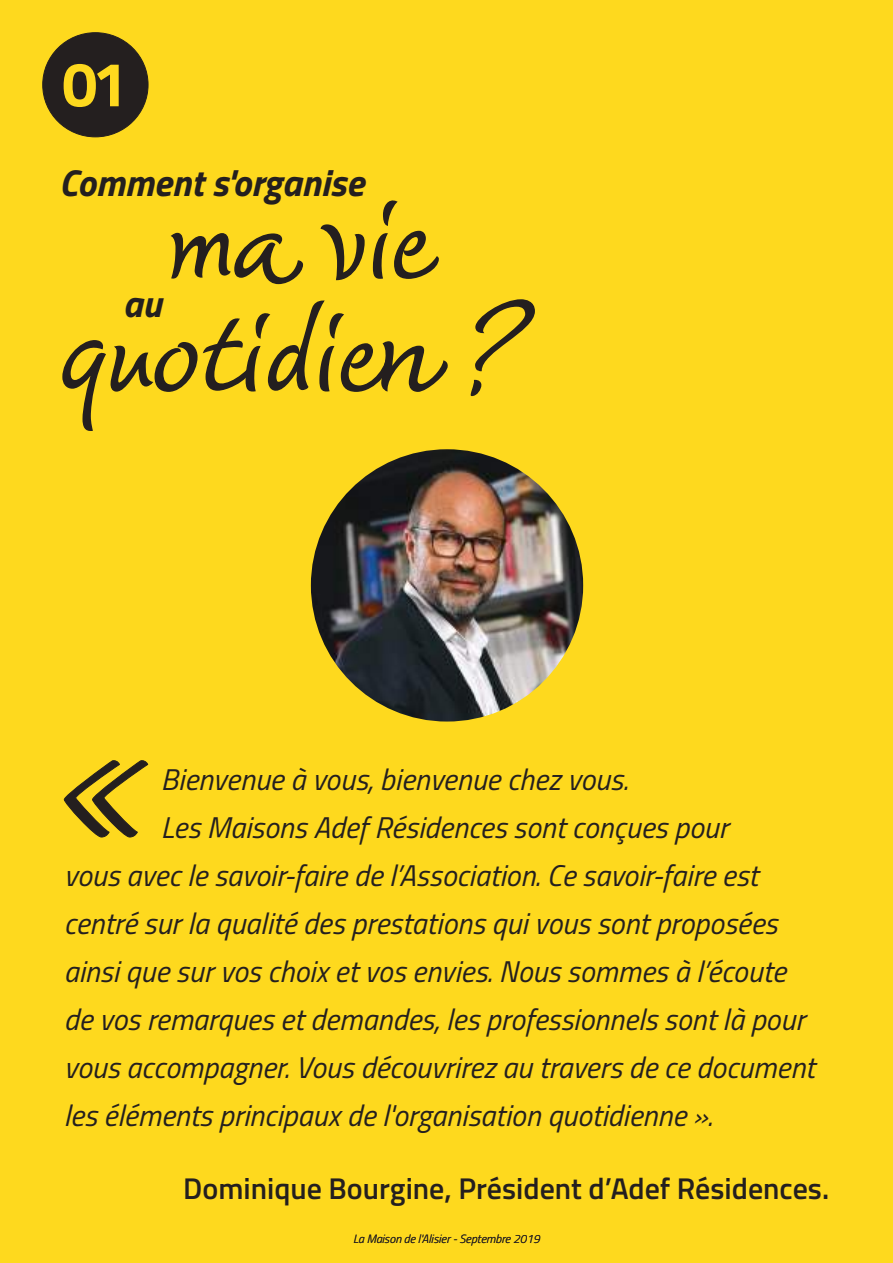
<style>
.page{position:relative;width:893px;height:1263px;background:#fed91e}
.page>*{position:absolute;margin:0;border:0;box-sizing:border-box;transform-origin:0 0}
.t1{font:127.5px/112.6px "Dyna";color:#241f1f;text-align:center}
.t2{font:700 63px "Titillium";color:#fed91e}
.t3{font:italic 700 37.5px "Titillium";color:#241f1f}
.t4{font:italic 30px "Titillium";color:#241f1f}
.t5{font:600 30px "Titillium";color:#241f1f}
.t6{font:italic 300 12px "Titillium";color:#241f1f}
</style>
<div class="page">
<div style="left:43px;top:33px;width:105px;height:104px;background:#241f1f;border-radius:50%"></div>
<svg style="left:63px;top:760px;width:86px;height:78px;background:#ba9e1e"></svg>
<img style="left:311px;top:449px;width:272px;height:272px;border-radius:136px">
<svg style="left:169px;top:232px;width:135px;height:53px;background:#dcbc1e"></svg>
<svg style="left:320px;top:224px;width:45px;height:57px;background:#dfbe1e"></svg>
<svg style="left:372px;top:199px;width:68px;height:81px;background:#e4c21e"></svg>
<svg style="left:62px;top:299px;width:386px;height:142px;background:#eecb1e"></svg>
<svg style="left:470px;top:298px;width:66px;height:99px;background:#ebc91e"></svg>
<h2 class="t2" style="left:62px;top:36px;width:67px">01</h2>
<p class="t3" style="left:59px;top:154px;width:306px">Comment s'organise</p>
<h1 class="t1" style="left:59px;top:193px;width:479px">ma vie quotidien ?</h1>
<p class="t3" style="left:123px;top:275px;width:41px">au</p>
<p class="t4" style="left:161px;top:757px;width:469px">Bienvenue à vous, bienvenue chez vous.</p>
<p class="t4" style="left:161px;top:805px;width:569px">Les Maisons Adef Résidences sont conçues pour</p>
<p class="t4" style="left:64px;top:853px;width:696px">vous avec le savoir-faire de l’Association. Ce savoir-faire est</p>
<p class="t4" style="left:64px;top:901px;width:715px">centré sur la qualité des prestations qui vous sont proposées</p>
<p class="t4" style="left:64px;top:949px;width:724px">ainsi que sur vos choix et vos envies. Nous sommes à l’écoute</p>
<p class="t4" style="left:64px;top:997px;width:743px">de vos remarques et demandes, les professionnels sont là pour</p>
<p class="t4" style="left:64px;top:1045px;width:752px">vous accompagner. Vous découvrirez au travers de ce document</p>
<p class="t4" style="left:64px;top:1093px;width:650px">les éléments principaux de l'organisation quotidienne ».</p>
<p class="t5" style="left:183px;top:1166px;width:647px">Dominique Bourgine, Président d’Adef Résidences.</p>
<p class="t6" style="left:353px;top:1230px;width:188px">La Maison de l'Alisier - Septembre 2019</p>
</div>
